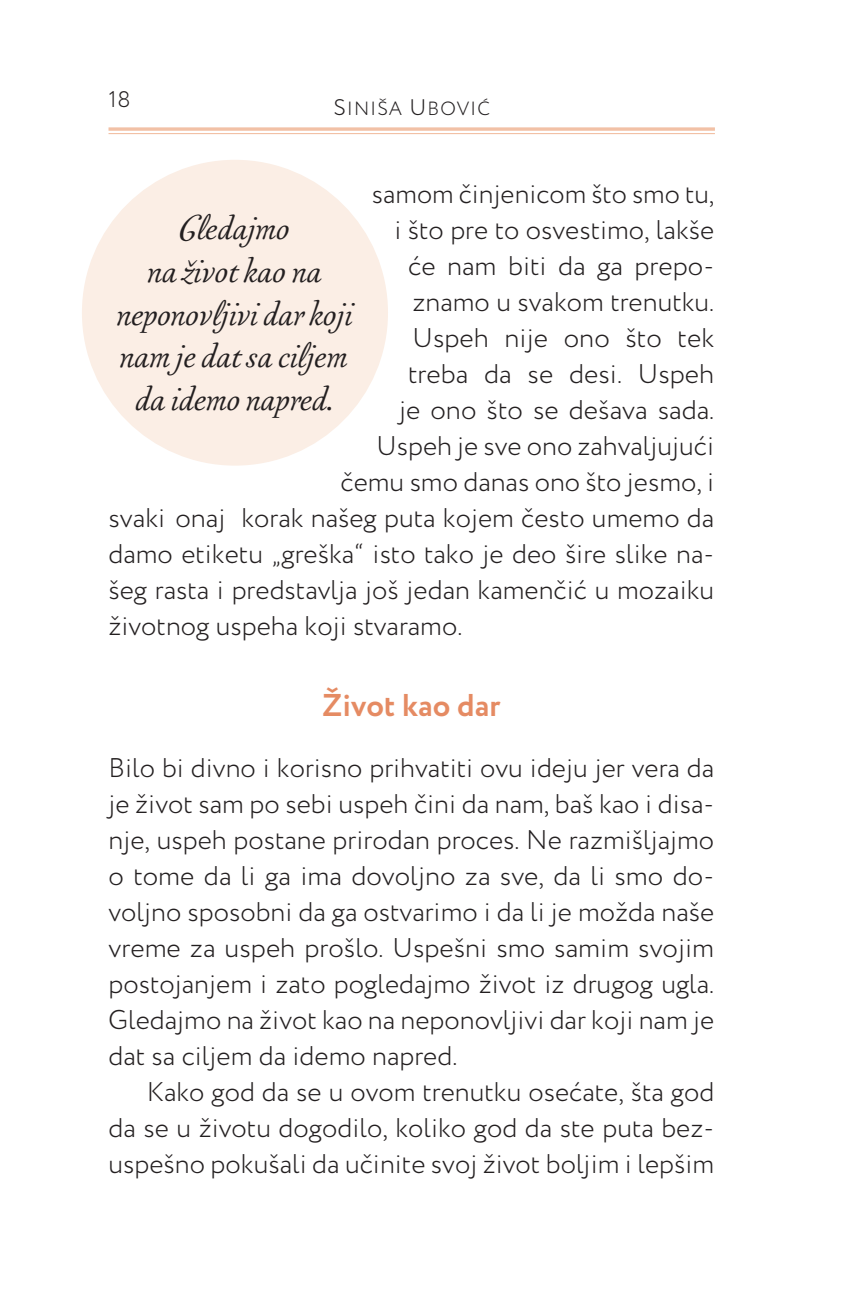
<style>
.page{position:relative;width:849px;height:1314px;background:#fff}
.page>*{position:absolute;margin:0;border:0;box-sizing:border-box;transform-origin:0 0}
.t1{font:italic 31.5px/42.8px "Australis Pro Swash";color:#231f20;text-align:center}
.t2{font:700 31.5px "Circe";color:#e58b63}
.t3{font:300 27px/36px "Circe";color:#231f20;text-align:justify}
.t4{font:300 22.5px "Circe";color:#231f20}
.t5{font:300 19.12px "Circe";letter-spacing:.05em;color:#231f20}
.s1{font-size:22.5px}
</style>
<div class="page">
<hr style="left:108px;top:133px;width:606px;height:1px;background:#f2c1a6">
<svg style="left:108px;top:127px;width:606px;height:4px;background:#f3cab3"></svg>
<div style="left:82px;top:160px;width:306px;height:306px;background:#fbeee5;border-radius:50%"></div>
<p class="t4" style="left:108px;top:84px;width:24px">18</p>
<p class="t5" style="left:333px;top:96px;width:158px"><span class="s1">S</span>INIŠA <span class="s1">U</span>BOVIĆ</p>
<p class="t3" style="left:372px;top:176px;width:344px">samom činjenicom što smo tu,</p>
<p class="t3" style="left:394px;top:212px;width:321px">i što pre to osvestimo, lakše</p>
<p class="t3" style="left:408px;top:248px;width:308px">će nam biti da ga prepo‑</p>
<p class="t3" style="left:412px;top:284px;width:300px">znamo u svakom trenutku.</p>
<p class="t3" style="left:412px;top:320px;width:303px">Uspeh nije ono što tek</p>
<p class="t3" style="left:408px;top:356px;width:308px">treba da se desi. Uspeh</p>
<p class="t3" style="left:399px;top:392px;width:314px">je ono što se dešava sada.</p>
<p class="t3" style="left:376px;top:428px;width:339px">Uspeh je sve ono zahvaljujući</p>
<p class="t3" style="left:340px;top:464px;width:375px">čemu smo danas ono što jesmo, i</p>
<p class="t3" style="left:108px;top:500px;width:607px">svaki onaj korak našeg puta kojem često umemo da</p>
<p class="t3" style="left:108px;top:536px;width:607px">damo etiketu „greška“ isto tako je deo šire slike na‑</p>
<p class="t3" style="left:108px;top:572px;width:607px">šeg rasta i predstavlja još jedan kamenčić u mozaiku</p>
<p class="t3" style="left:108px;top:608px;width:352px">životnog uspeha koji stvaramo.</p>
<p class="t1" style="left:116px;top:207px;width:237px">Gledajmo<br>na život kao na neponovljivi dar koji nam je dat sa ciljem da idemo napred.</p>
<p class="t2" style="left:322px;top:684px;width:180px">Život kao dar</p>
<p class="t3" style="left:108px;top:751px;width:607px">Bilo bi divno i korisno prihvatiti ovu ideju jer vera da je život sam po sebi uspeh čini da nam, baš kao i disa‑ nje, uspeh postane prirodan proces. Ne razmišljajmo o tome da li ga ima dovoljno za sve, da li smo do‑ voljno sposobni da ga ostvarimo i da li je možda naše vreme za uspeh prošlo. Uspešni smo samim svojim postojanjem i zato pogledajmo život iz drugog ugla.<br>Gledajmo na život kao na neponovljivi dar koji nam je dat sa ciljem da idemo napred.</p>
<p class="t3" style="left:108px;top:1075px;width:607px;text-align:left;text-indent:38px">Kako god da se u ovom trenutku osećate, šta god da se u životu dogodilo, koliko god da ste puta bez&shy;uspešno pokušali da učinite svoj život boljim i lepšim</p>
</div>
